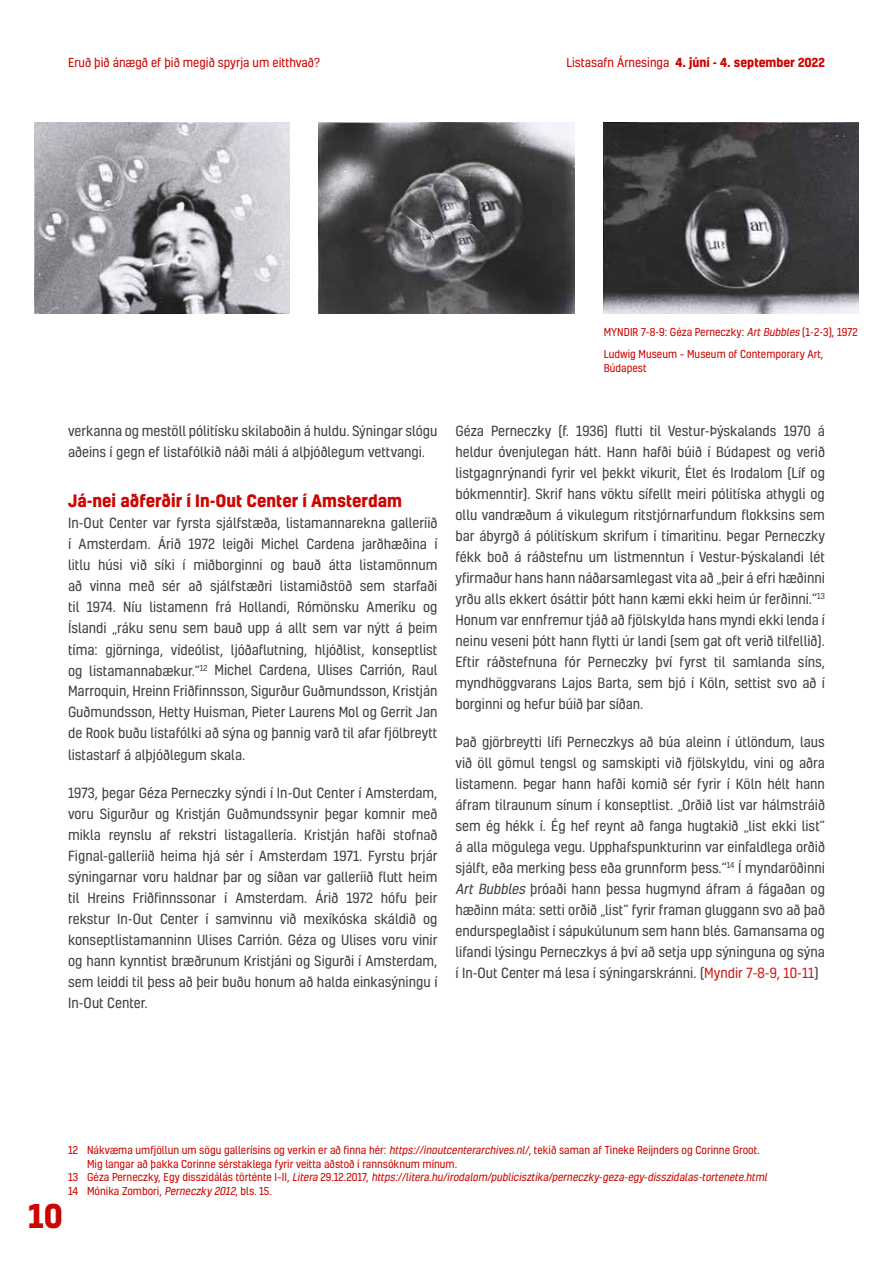
<style>
.page{position:relative;width:893px;height:1263px;background:#fff}
.page>*{position:absolute;margin:0;border:0;box-sizing:border-box;transform-origin:0 0}
.t1{font:700 31.5px "Kelson";color:#cc0500}
.t2{font:700 16.5px "Kelson";color:#cc0500}
.t3{font:13.5px/21px "Kelson";color:#414042;text-align:justify}
.t4{font:700 12px "Kelson";color:#cc0500}
.t5{font:12px "Kelson";color:#cc0500}
.t6{font:10.5px/22px "Kelson";color:#cc0500}
.t7{font:italic 10.5px "Kelson";color:#cc0500}
.s1{font-weight:400}
.s2{font-style:italic}
.s3{color:#d11e1a}
.s4{font-style:normal}
</style>
<div class="page">
<img style="left:34px;top:122px;width:255px;height:191px">
<img style="left:319px;top:122px;width:255px;height:191px">
<img style="left:604px;top:122px;width:255px;height:191px">
<p class="t5" style="left:68px;top:54px;width:253px">Eruð þið ánægð ef þið megið spyrja um eitthvað?</p>
<p class="t4" style="left:566px;top:54px;width:260px"><span class="s1">Listasafn Árnesinga</span> 4. júní - 4. september 2022</p>
<p class="t6" style="left:604px;top:321px;width:255px">MYNDIR 7-8-9: Géza Perneczky: <span class="s2">ArtBubbles</span> (1-2-3), 1972<br>Ludwig Museum – Museum of Contemporary Art,</p>
<p class="t6" style="left:604px;top:356px;width:44px">Búdapest</p>
<p class="t3" style="left:68px;top:420px;width:371px">verkanna og mestöll pólitísku skilaboðin á huldu. Sýningar slógu aðeins í gegn ef listafólkið náði máli á alþjóðlegum vettvangi.</p>
<p class="t2" style="left:68px;top:489px;width:336px">Já-nei aðferðir í In-Out Center í Amsterdam</p>
<p class="t3" style="left:68px;top:512px;width:371px">In-Out Center var fyrsta sjálfstæða, listamannarekna galleríið í Amsterdam. Árið 1972 leigði Michel Cardena jarðhæðina í litlu húsi við síki í miðborginni og bauð átta listamönnum að vinna með sér að sjálfstæðri listamiðstöð sem starfaði til 1974. Níu listamenn frá Hollandi, Rómönsku Ameríku og Íslandi „ráku senu sem bauð upp á allt sem var nýtt á þeim tíma: gjörninga, vídeólist, ljóðaflutning, hljóðlist, konseptlist og listamannabækur.“<sup>12</sup> Michel Cardena, Ulises Carrión, Raul Marroquin, Hreinn Friðfinnsson, Sigurður Guðmundsson, Kristján Guðmundsson, Hetty Huisman, Pieter Laurens Mol og Gerrit Jan de Rook buðu listafólki að sýna og þannig varð til afar fjölbreytt listastarf á alþjóðlegum skala.</p>
<p class="t3" style="left:68px;top:782px;width:371px">1973, þegar Géza Perneczky sýndi í In-Out Center í Amsterdam, voru Sigurður og Kristján Guðmundssynir þegar komnir með mikla reynslu af rekstri listagallería. Kristján hafði stofnað Fignal-galleríið heima hjá sér í Amsterdam 1971. Fyrstu þrjár sýningarnar voru haldnar þar og síðan var galleríið flutt heim til Hreins Friðfinnssonar í Amsterdam. Árið 1972 hófu þeir rekstur In-Out Center í samvinnu við mexíkóska skáldið og konseptlistamanninn Ulises Carrión. Géza og Ulises voru vinir og hann kynntist bræðrunum Kristjáni og Sigurði í Amsterdam, sem leiddi til þess að þeir buðu honum að halda einkasýningu í In-Out Center.</p>
<p class="t3" style="left:455px;top:420px;width:371px">Géza Perneczky (f. 1936) flutti til Vestur-Þýskalands 1970 á heldur óvenjulegan hátt. Hann hafði búið í Búdapest og verið listgagnrýnandi fyrir vel þekkt vikurit, Élet és Irodalom (Líf og bókmenntir). Skrif hans vöktu sífellt meiri pólitíska athygli og ollu vandræðum á vikulegum ritstjórnarfundum flokksins sem bar ábyrgð á pólitískum skrifum í tímaritinu. Þegar Perneczky fékk boð á ráðstefnu um listmenntun í Vestur-Þýskalandi lét yfirmaður hans hann náðarsamlegast vita að „þeir á efri hæðinni yrðu alls ekkert ósáttir þótt hann kæmi ekki heim úr ferðinni.“<sup>13<br></sup>Honum var ennfremur tjáð að fjölskylda hans myndi ekki lenda í neinu veseni þótt hann flytti úr landi (sem gat oft verið tilfellið).<br>Eftir ráðstefnuna fór Perneczky því fyrst til samlanda síns, myndhöggvarans Lajos Barta, sem bjó í Köln, settist svo að í borginni og hefur búið þar síðan.</p>
<p class="t3" style="left:455px;top:731px;width:371px">Það gjörbreytti lífi Perneczkys að búa aleinn í útlöndum, laus við öll gömul tengsl og samskipti við fjölskyldu, vini og aðra listamenn. Þegar hann hafði komið sér fyrir í Köln hélt hann áfram tilraunum sínum í konseptlist. „Orðið list var hálmstráið sem ég hékk í. Ég hef reynt að fanga hugtakið „list ekki list“ á alla mögulega vegu. Upphafspunkturinn var einfaldlega orðið sjálft, eða merking þess eða grunnform þess.“<sup>14</sup> Í myndaröðinni <span class="s2">Art Bubbles</span> þróaði hann þessa hugmynd áfram á fágaðan og hæðinn máta: setti orðið „list“ fyrir framan gluggann svo að það endurspeglaðist í sápukúlunum sem hann blés. Gamansama og lifandi lýsingu Perneczkys á því að setja upp sýninguna og sýna í In-Out Center má lesa í sýningarskránni. (<span class="s3">Myndir 7-8-9, 10-11</span>)</p>
<p class="t6" style="left:68px;top:1139px;width:693px">12 Nákvæma umfjöllun um sögu gallerísins og verkin er að finna hér: <span class="s2">https://inoutcenterarchives.nl/</span>, tekið saman af Tineke Reijnders og Corinne Groot.</p>
<p class="t6" style="left:87px;top:1153px;width:372px">Mig langar að þakka Corinne sérstaklega fyrir veitta aðstoð í rannsóknum mínum.</p>
<p class="t7" style="left:68px;top:1170px;width:703px"><span class="s4">1 3 G é z a P e r n e c z ky, E g y d i s s z i d á l á s t ö r t é n t e I – I I ,</span> Litera <span class="s4">2 9 . 1 2 . 2 0 17,</span> https://litera.hu/irodalom/publicisztika/perneczky-geza-egy-disszidalas-tortenete.html</p>
<p class="t6" style="left:68px;top:1180px;width:205px">14 Mónika Zombori, <span class="s2">Perneczky 2012</span>, bls. 15.</p>
<h1 class="t1" style="left:28px;top:1194px;width:36px">10</h1>
</div>
